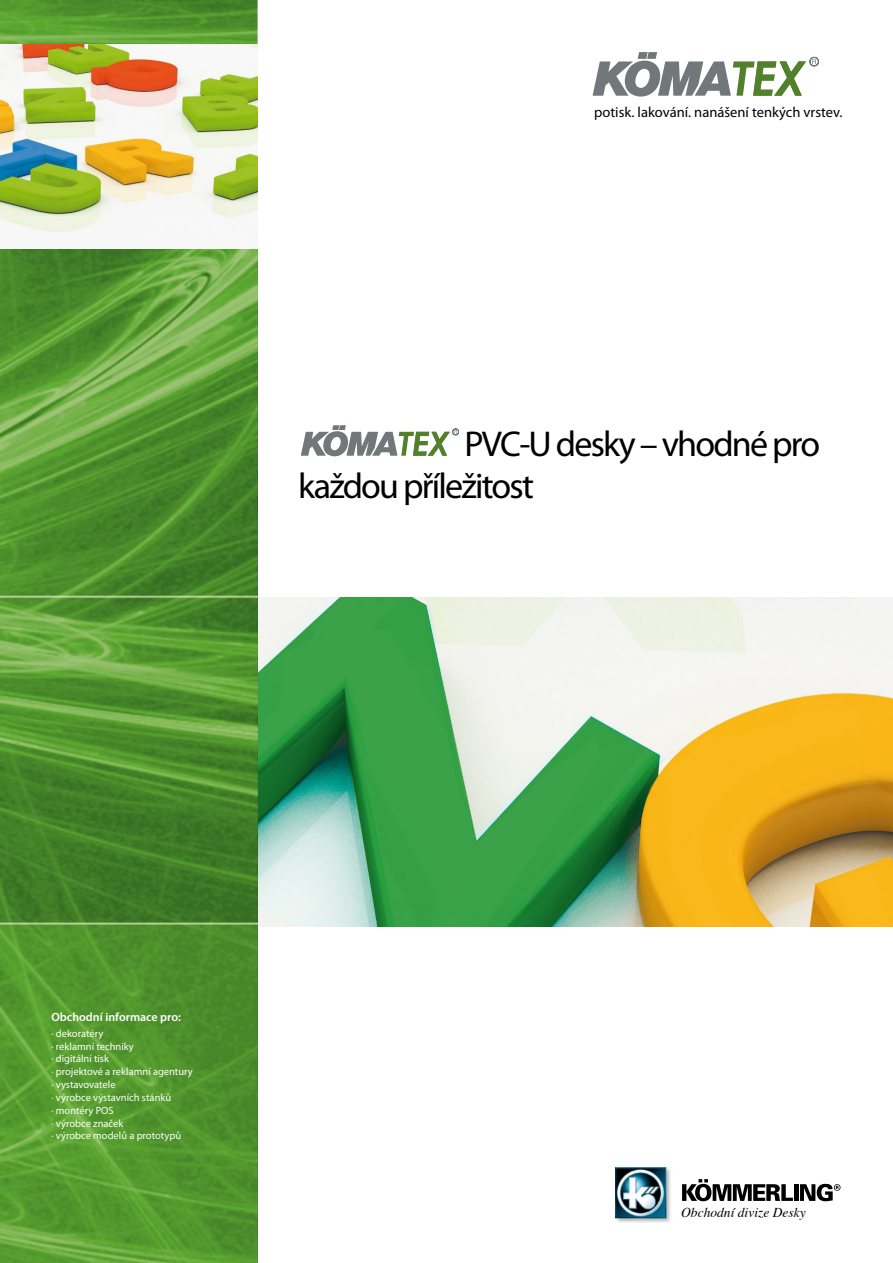
<style>
.page{position:relative;width:893px;height:1263px;background:#fff}
.page>*{position:absolute;margin:0;border:0;box-sizing:border-box;transform-origin:0 0}
.t1{font:36px/42px "Myriad Pro";letter-spacing:-.05em;color:#000}
.t2{font:14.55px "Myriad Pro";color:#000}
.t3{font:italic 13.5px "Times";color:#000}
.t4{font:600 12px "Myriad Pro";color:#fff}
.t5{font:10.5px/12.8px "Myriad Pro";color:#fff}
</style>
<div class="page">
<img style="left:257px;top:597px;width:636px;height:329px">
<svg style="left:593px;top:52px;width:226px;height:45px"></svg>
<svg style="left:301px;top:425px;width:158px;height:31px"></svg>
<img style="left:0;top:0;width:257px;height:1263px">
<img style="left:0;top:44px;width:257px;height:204px">
<img style="left:616px;top:1167px;width:55px;height:55px">
<svg style="left:682px;top:1179px;width:111px;height:22px"></svg>
<hr style="left:794px;top:1184px;width:4px;height:17px;background:#000">
<svg style="left:800px;top:1184px;width:40px;height:17px"></svg>
<h2 class="t2" style="left:594px;top:103px;width:250px">potisk. lakování. nanášení tenkých vrstev.</h2>
<h1 class="t1" style="left:298px;top:422px;width:524px;text-indent:166px">PVC-U desky – vhodné pro každou příležitost</h1>
<p class="t4" style="left:51px;top:1009px;width:131px">Obchodní informace pro:</p>
<p class="t5" style="left:51px;top:1027px;width:143px">· dekoratéry<br>· reklamní techniky<br>· digitální tisk<br>· projektové a reklamní agentury · vystavovatele<br>· výrobce výstavních stánků<br>· montéry POS<br>· výrobce značek<br>· výrobce modelů a prototypů</p>
<p class="t3" style="left:681px;top:1200px;width:126px">Obchodní divize Desky</p>
</div>
